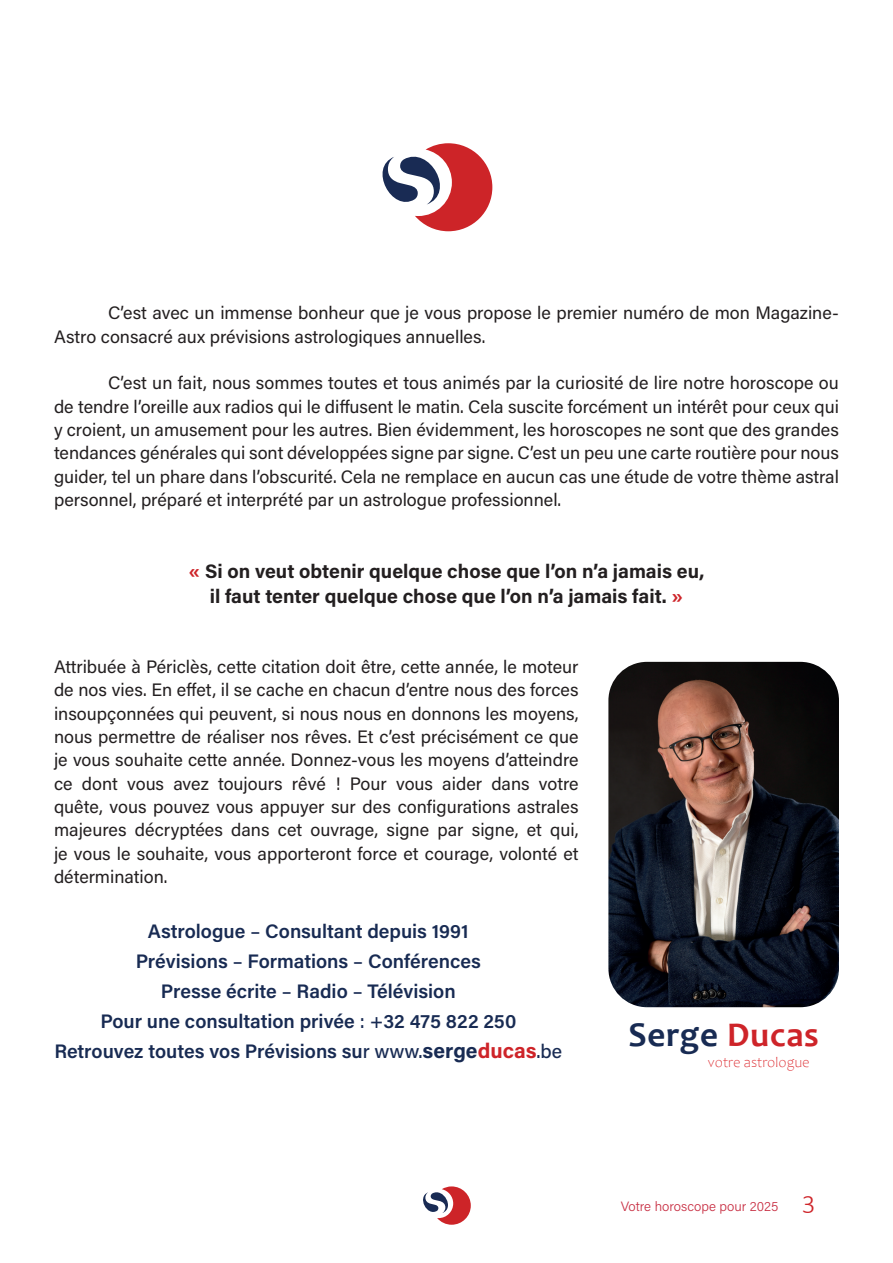
<style>
.page{position:relative;width:893px;height:1263px;background:#fff}
.page>*{position:absolute;margin:0;border:0;box-sizing:border-box;transform-origin:0 0}
.t1{font:700 34.95px "Candara";letter-spacing:.02em;color:#182b53}
.t2{font:600 19.5px/30px "Acumin Pro";color:#182b53;text-align:center}
.t3{font:700 19.5px/25px "Acumin Pro";color:#231f20;text-align:center}
.t4{font:18px/23.4px "Acumin Pro";color:#231f20;text-align:justify}
.t5{font:300 14.7px "Candara";color:#dd2b30}
.t6{font:300 13.5px "Acumin Pro";color:#c83044}
.s1{color:#ce2429}
.s2{font-weight:500}
.s3{font-weight:700;font-size:21px}
.s4{font-weight:700;font-size:21px;color:#ce2429}
.s5{font-family:"Calibri";font-size:27px;color:#ce2429}
</style>
<div class="page">
<svg style="left:382px;top:143px;width:110px;height:88px"></svg>
<img style="left:608px;top:662px;width:231px;height:345px">
<svg style="left:423px;top:1186px;width:48px;height:39px"></svg>
<p class="t4" style="left:54px;top:301px;width:787px;text-indent:54px">C’est avec un immense bonheur que je vous propose le premier numéro de mon Magazine-<br>Astro consacré aux prévisions astrologiques annuelles.</p>
<p class="t4" style="left:54px;top:371px;width:786px;text-indent:54px">C’est un fait, nous sommes toutes et tous animés par la curiosité de lire notre horoscope ou de tendre l’oreille aux radios qui le diffusent le matin. Cela suscite forcément un intérêt pour ceux qui y croient, un amusement pour les autres. Bien évidemment, les horoscopes ne sont que des grandes tendances générales qui sont développées signe par signe. C’est un peu une carte routière pour nous guider, tel un phare dans l’obscurité. Cela ne remplace en aucun cas une étude de votre thème astral personnel, préparé et interprété par un astrologue professionnel.</p>
<p class="t3" style="left:189px;top:558px;width:517px"><span class="s1">«</span> Si on veut obtenir quelque chose que l’on n’a jamais eu, il faut tenter quelque chose que l’on n’a jamais fait. <span class="s1">»</span></p>
<p class="t4" style="left:54px;top:654px;width:526px">Attribuée à Périclès, cette citation doit être, cette année, le moteur de nos vies. En effet, il se cache en chacun d’entre nous des forces insoupçonnées qui peuvent, si nous nous en donnons les moyens, nous permettre de réaliser nos rêves. Et c’est précisément ce que je vous souhaite cette année. Donnez-vous les moyens d’atteindre ce dont vous avez toujours rêvé ! Pour vous aider dans votre quête, vous pouvez vous appuyer sur des configurations astrales majeures décryptées dans cet ouvrage, signe par signe, et qui, je vous le souhaite, vous apporteront force et courage, volonté et détermination.</p>
<p class="t2" style="left:54px;top:915px;width:509px">Astrologue <span class="s2">–</span> Consultant depuis 1991<br>Prévisions <span class="s2">–</span> Formations <span class="s2">–</span> Conférences<br>Presse écrite <span class="s2">–</span> Radio <span class="s2">–</span> Télévision<br>Pour une consultation privée <span class="s2">: +</span>32 475 822 250<br>Retrouvez toutes vos Prévisions su<span class="s2">r www.</span><span class="s3">serge</span><span class="s4">ducas</span><span class="s2">.be</span></p>
<h1 class="t1" style="left:628px;top:1013px;width:192px">Serge <span class="s1">Ducas</span></h1>
<p class="t5" style="left:708px;top:1054px;width:103px">votre astrologue</p>
<p class="t6" style="left:621px;top:1196px;width:196px">Votre horoscope pour 2025 <span class="s5">3</span></p>
</div>
